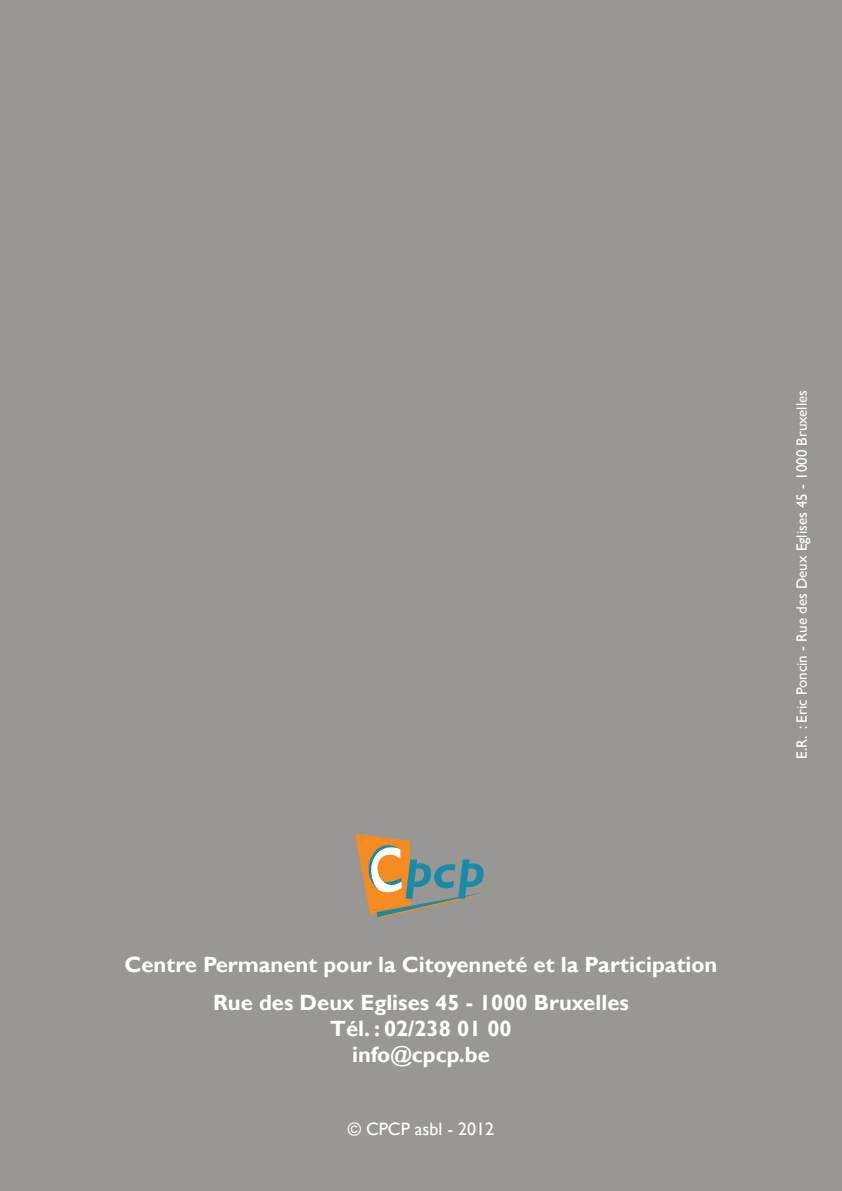
<style>
.page{position:relative;width:842px;height:1191px;background:#989794}
.page>*{position:absolute;margin:0;border:0;box-sizing:border-box;transform-origin:0 0}
.t1{font:700 22px/37.8px "Gill Sans";color:#fff;text-align:center}
.t2{font:18px "Gill Sans";color:#fff}
.t3{font:15px "Gill Sans";color:#fff}
</style>
<div class="page">
<svg style="left:355px;top:833px;width:130px;height:85px"></svg>
<p class="t1" style="left:125px;top:946px;width:594px">Centre Permanent pour la Citoyenneté et la Participation<br>Rue des Deux Eglises 45 - 1000 Bruxelles</p>
<p class="t1" style="left:330px;top:1016px;width:183px;line-height:26.4px">Tél. : 02/238 01 00 info@cpcp.be</p>
<p class="t2" style="left:348px;top:1118px;width:148px">© CPCP asbl - 2012</p>
<p class="t3" style="left:793px;top:759px;width:370px;rotate:-90deg">E.R. : Eric Poncin - Rue des Deux Eglises 45 - 1000 Bruxelles</p>
</div>
